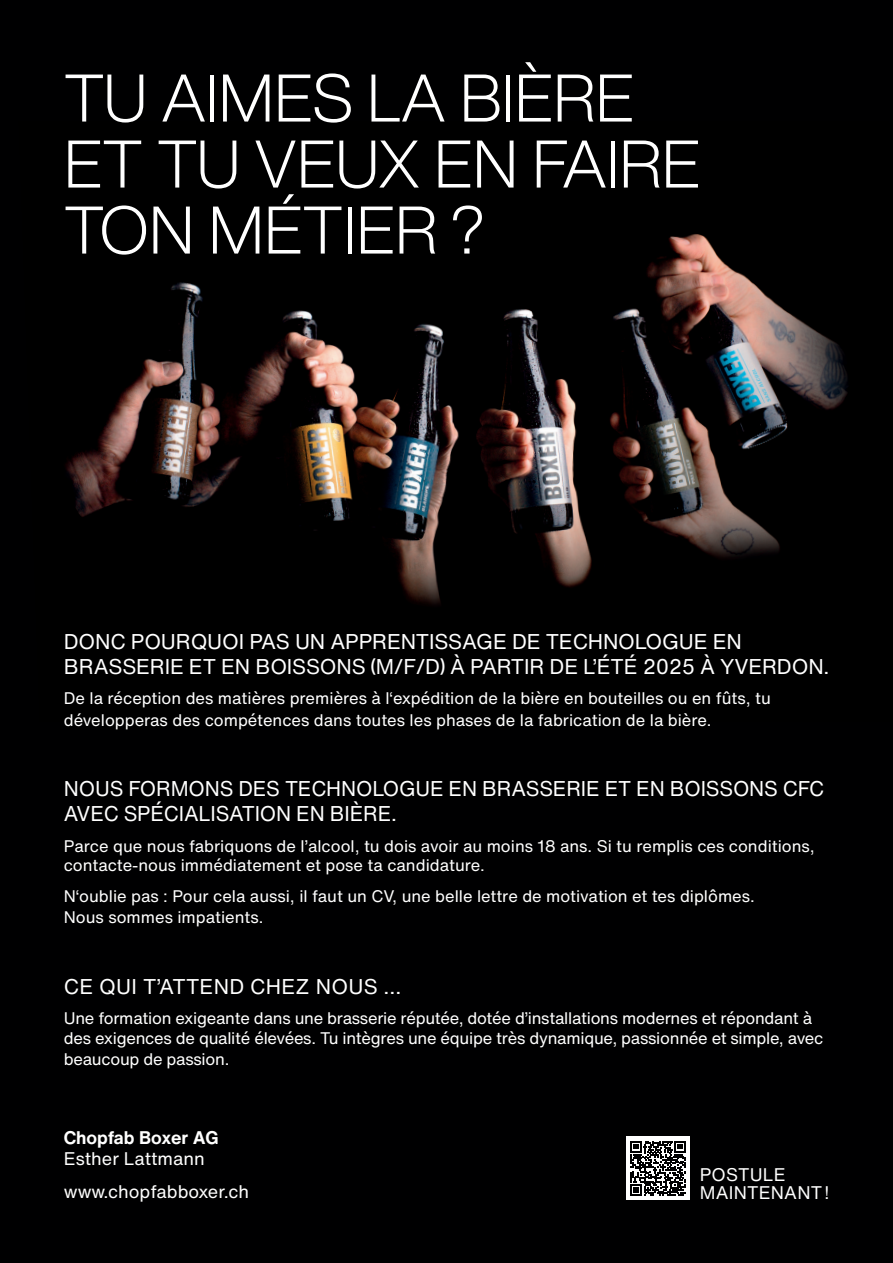
<style>
.page{position:relative;width:893px;height:1263px;background:#000001}
.page>*{position:absolute;margin:0;border:0;box-sizing:border-box;transform-origin:0 0}
.t1{font:300 66px/66px "Helvetica Now Display";letter-spacing:.01em;color:#fff}
.t2{font:21px/25.2px "Helvetica Now Text";letter-spacing:-.01em;color:#fff}
.t3{font:21px "Helvetica Now Text";letter-spacing:.01em;color:#fff}
.t4{font:18px/32.1px "Helvetica Now Text";color:#fff}
.t5{font:700 18px "Helvetica Now Text";color:#fff}
.t6{font:16.5px/21.6px "Helvetica Now Text";color:#fff}
</style>
<div class="page">
<img style="left:19px;top:121px;width:874px;height:600px">
<div style="left:626px;top:1136px;width:64px;height:64px;background:#fff"></div>
<svg style="left:630px;top:1141px;width:55px;height:55px"></svg>
<h1 class="t1" style="left:64px;top:64px;width:637px">TU AIMES LA BIÈRE<br>ET TU VEUX EN FAIRE<br>TON MÉTIER ?</h1>
<p class="t2" style="left:64px;top:629px;width:767px">DONC POURQUOI PAS UN APPRENTISSAGE DE TECHNOLOGUE EN<br>BRASSERIE ET EN BOISSONS (M/F/D) À PARTIR DE L’ÉTÉ 2025 À YVERDON.</p>
<p class="t6" style="left:64px;top:688px;width:709px">De la réception des matières premières à l‘expédition de la bière en bouteilles ou en fûts, tu développeras des compétences dans toutes les phases de la fabrication de la bière.</p>
<p class="t2" style="left:64px;top:776px;width:762px">NOUS FORMONS DES TECHNOLOGUE EN BRASSERIE ET EN BOISSONS CFC<br>AVEC SPÉCIALISATION EN BIÈRE.</p>
<p class="t6" style="left:64px;top:836px;width:752px;line-height:19.8px">Parce que nous fabriquons de l’alcool, tu dois avoir au moins 18 ans. Si tu remplis ces conditions, contacte-nous immédiatement et pose ta candidature.</p>
<p class="t6" style="left:64px;top:885px;width:693px">N‘oublie pas : Pour cela aussi, il faut un CV, une belle lettre de motivation et tes diplômes.<br>Nous sommes impatients.</p>
<p class="t3" style="left:64px;top:972px;width:339px">CE QUI T’ATTEND CHEZ NOUS ...</p>
<p class="t6" style="left:64px;top:1008px;width:761px;line-height:19.8px">Une formation exigeante dans une brasserie réputée, dotée d’installations modernes et répondant à des exigences de qualité élevées. Tu intègres une équipe très dynamique, passionnée et simple, avec</p>
<p class="t6" style="left:64px;top:1049px;width:167px">beaucoup de passion.</p>
<p class="t5" style="left:64px;top:1125px;width:157px">Chopfab Boxer AG</p>
<p class="t4" style="left:64px;top:1143px;width:187px">Esther Lattmann www.chopfabboxer.ch</p>
<p class="t4" style="left:700px;top:1165px;width:131px;line-height:18px">POSTULE<br>MAINTENANT!</p>
</div>
